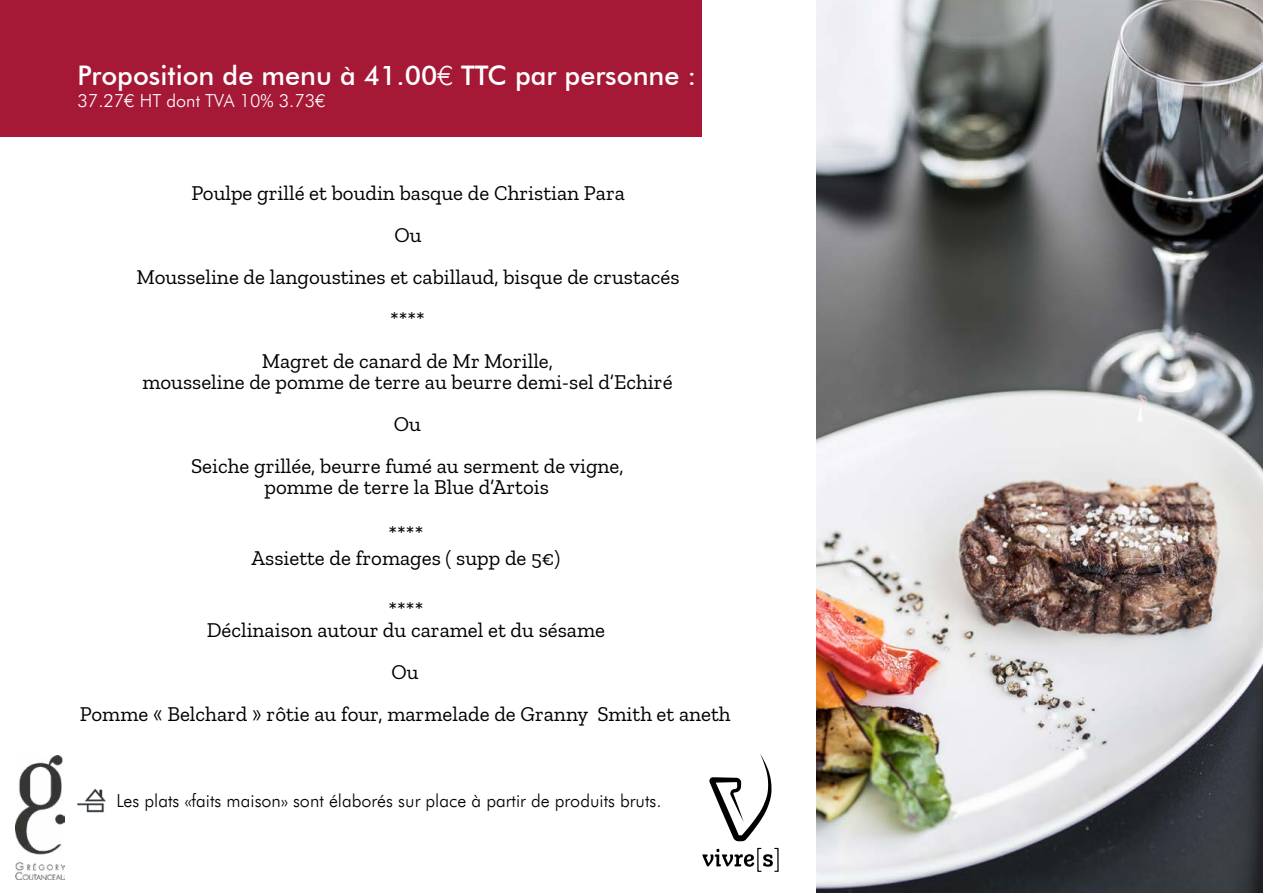
<style>
.page{position:relative;width:1263px;height:893px;background:#fff}
.page>*{position:absolute;margin:0;border:0;box-sizing:border-box;transform-origin:0 0}
.t1{font:500 27px "Futura BT";color:#fff}
.t2{font:21px/42px "Zilla Slab";color:#000;text-align:center}
.t3{font:300 18px "Futura BT";color:#000}
.t4{font:300 18px "Futura BT";color:#fff}
.s1{font-weight:300}
</style>
<div class="page">
<div style="left:0;top:0;width:702px;height:136px;background:#a51836"></div>
<img style="left:15px;top:755px;width:50px;height:125px">
<img style="left:816px;top:0;width:447px;height:893px">
<img style="left:76px;top:788px;width:30px;height:25px">
<svg style="left:702px;top:848px;width:77px;height:24px"></svg>
<svg style="left:709px;top:754px;width:62px;height:87px"></svg>
<p class="t1" style="left:78px;top:65px;width:620px">Proposition de menu à 41.00<span class="s1">€</span> TTC par personne :</p>
<p class="t4" style="left:78px;top:90px;width:249px">37.27€ HT dont TVA 10% 3.73€</p>
<p class="t2" style="left:137px;top:172px;width:544px">Poulpe grillé et boudin basque de Christian Para<br>Ou<br>Mousseline de langoustines et cabillaud, bisque de crustacés ****<br>Magret de canard de Mr Morille,</p>
<p class="t2" style="left:142px;top:361px;width:532px">mousseline de pomme de terre au beurre demi-sel d’Echiré<br>Ou<br>Seiche grillée, beurre fumé au serment de vigne,</p>
<p class="t2" style="left:264px;top:466px;width:286px">pomme de terre la Blue d’Artois</p>
<p class="t2" style="left:252px;top:522px;width:310px;line-height:25.2px">****<br>Assiette de fromages ( supp de 5€)</p>
<p class="t2" style="left:207px;top:600px;width:400px;line-height:21px">****<br>Déclinaison autour du caramel et du sésame</p>
<p class="t2" style="left:80px;top:652px;width:652px">Ou<br>Pomme « Belchard » rôtie au four, marmelade de Granny Smith et aneth</p>
<p class="t3" style="left:116px;top:790px;width:547px">Les plats «faits maison» sont élaborés sur place à partir de produits bruts.</p>
</div>
